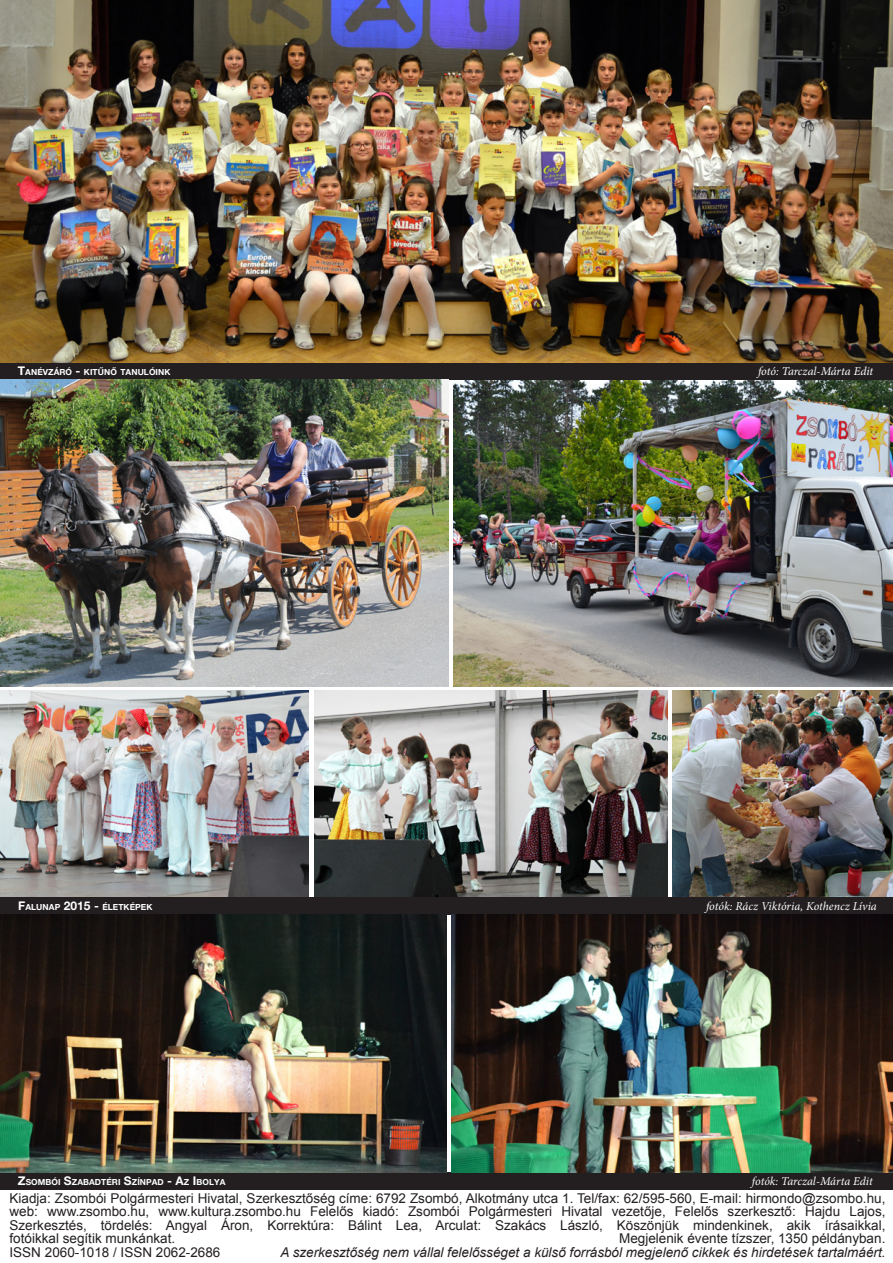
<style>
.page{position:relative;width:893px;height:1263px;background:#fff}
.page>*{position:absolute;margin:0;border:0;box-sizing:border-box;transform-origin:0 0}
.kenyer{font:13.5px/13.5px "Arial";color:#231f20;text-align:justify}
.kenyer-2{font:italic 13.5px "Arial";color:#231f20}
.kepalal{font:italic 12px "Minion Pro";letter-spacing:-.005em;color:#fff}
.kepalal-2{font:700 8.4px "Helvetica Neue LT Pro";letter-spacing:.005em;color:#fff}
.s1{font-size:12px}
</style>
<div class="page">
<div style="left:0;top:362px;width:893px;height:18px;background:#231f20"></div>
<div style="left:0;top:897px;width:893px;height:17px;background:#231f20"></div>
<div style="left:0;top:1172px;width:893px;height:18px;background:#231f20"></div>
<img style="left:0;top:0;width:893px;height:362px">
<img style="left:0;top:914px;width:446px;height:258px">
<img style="left:452px;top:914px;width:441px;height:258px">
<img style="left:314px;top:690px;width:354px;height:207px">
<img style="left:0;top:690px;width:308px;height:207px">
<img style="left:454px;top:380px;width:439px;height:307px">
<img style="left:0;top:380px;width:448px;height:307px">
<img style="left:673px;top:690px;width:220px;height:207px">
<p class="kepalal-2" style="left:18px;top:367px;width:154px"><span class="s1">T</span>ANÉVZÁRÓ <span class="s1">-</span> KITŰNŐ TANULÓINK</p>
<p class="kepalal" style="left:758px;top:363px;width:117px">fotó: Tarczal-Márta Edit</p>
<p class="kepalal-2" style="left:18px;top:902px;width:136px"><span class="s1">F</span>ALUNAP <span class="s1">2015 -</span> ÉLETKÉPEK</p>
<p class="kepalal" style="left:706px;top:898px;width:172px">fotók: Rácz Viktória, Kothencz Lívia</p>
<p class="kepalal-2" style="left:18px;top:1177px;width:209px"><span class="s1">Z</span>SOMBÓI <span class="s1">S</span>ZABADTÉRI <span class="s1">S</span>ZÍNPAD <span class="s1">- A</span>Z <span class="s1">I</span> BOLYA</p>
<p class="kepalal" style="left:752px;top:1173px;width:122px">fotók: Tarczal-Márta Edit</p>
<p class="kenyer" style="left:10px;top:1191px;width:877px">Kiadja: Zsombói Polgármesteri Hivatal, Szerkesztőség címe: 6792 Zsombó, Alkotmány utca 1. Tel/fax: 62/595-560, E-mail: hirmondo@zsombo.hu, web: www.zsombo.hu, www.kultura.zsombo.hu Felelős kiadó: Zsombói Polgármesteri Hivatal vezetője, Felelős szerkesztő: Hajdu Lajos, Szerkesztés, tördelés: Angyal Áron, Korrektúra: Bálint Lea, Arculat: Szakács László, Köszönjük mindenkinek, akik írásaikkal, fotóikkal segítik munkánkat.</p>
<p class="kenyer" style="left:619px;top:1232px;width:268px">Megjelenik évente tízszer, 1350 példányban.</p>
<p class="kenyer" style="left:10px;top:1245px;width:212px">ISSN 2060-1018 / ISSN 2062-2686</p>
<p class="kenyer-2" style="left:280px;top:1243px;width:607px">A szerkesztőség nem vállal felelősséget a külső forrásból megjelenő cikkek és hirdetések tartalmáért.</p>
</div>
